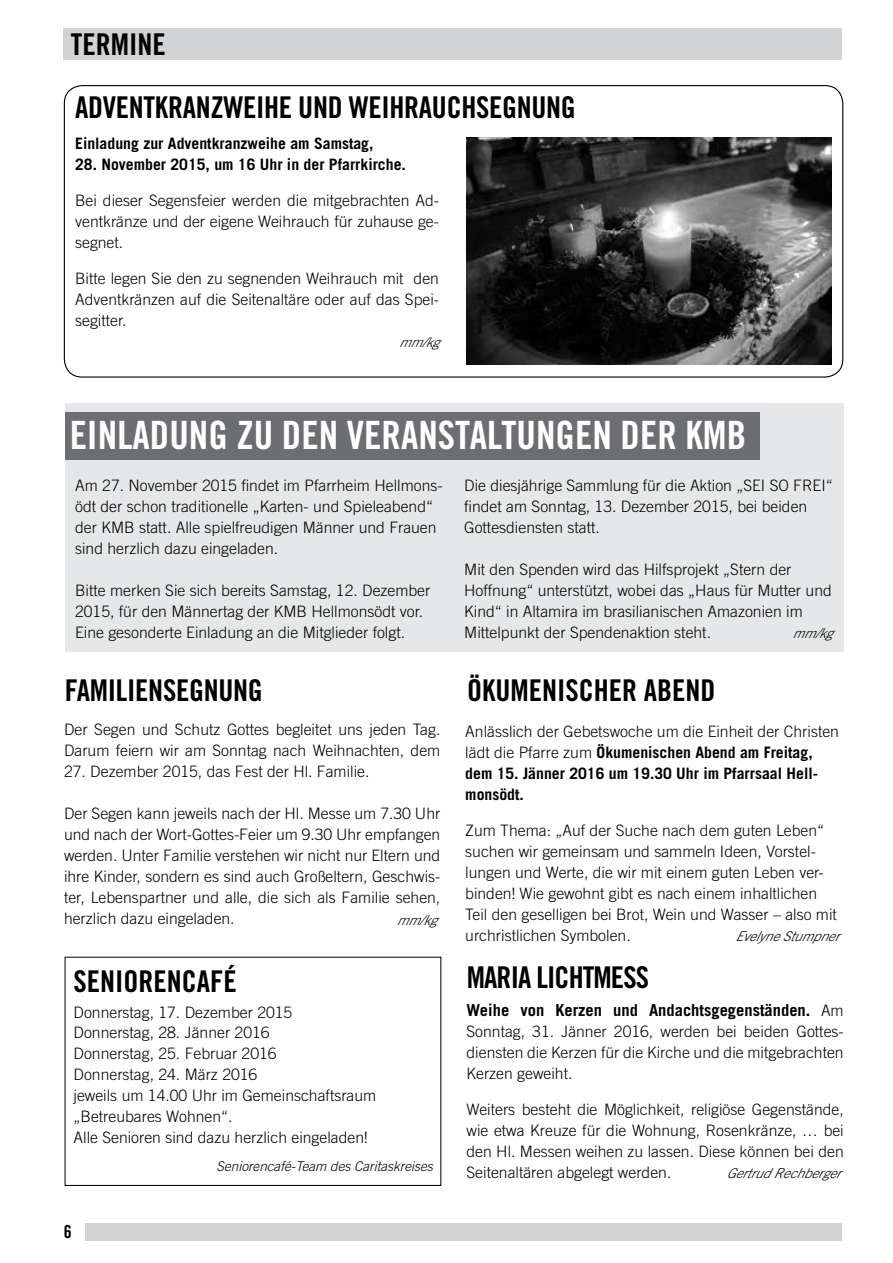
<style>
.page{position:relative;width:893px;height:1263px;background:#fff}
.page>*{position:absolute;margin:0;border:0;box-sizing:border-box;transform-origin:0 0}
.t1{font:39px "Trade Gothic LT Bold Cond Twenty";color:#fff}
.t2{font:30px "Trade Gothic LT Bold Cond Twenty";letter-spacing:-.01em;color:#000}
.t3{font:30px "Trade Gothic LT Bold Cond Twenty";letter-spacing:-.03em;color:#000}
.t4{font:18px "Trade Gothic LT Bold Cond Twenty";color:#000}
.t5{font:700 16.5px "Trade Gothic LT";color:#000}
.t6{font:300 15.75px/21px "Trade Gothic LT";color:#000}
.t7{font:700 15.75px/21px "Trade Gothic LT";color:#000}
.t8{font:italic 300 13.5px "Trade Gothic LT";color:#000}
.s1{font-weight:300}
.s2{font-weight:300;font-size:15.75px}
</style>
<div class="page">
<div style="left:85px;top:1224px;width:757px;height:17px;background:#d1d3d4"></div>
<div style="left:64px;top:28px;width:778px;height:32px;background:#d1d3d4"></div>
<svg style="left:64px;top:956px;width:378px;height:230px"></svg>
<div style="left:65px;top:403px;width:779px;height:249px;background:#e6e7e8"></div>
<div style="left:65px;top:412px;width:695px;height:48px;background:#6d6e71"></div>
<img style="left:467px;top:137px;width:364px;height:227px">
<h2 class="t2" style="left:71px;top:26px;width:96px">TERMINE</h2>
<h2 class="t2" style="left:75px;top:89px;width:502px">ADVENTKRANZWEIHE UND WEIHRAUCHSEGNUNG</h2>
<p class="t7" style="left:75px;top:133px;width:300px">Einladung zur Adventkranzweihe am Samstag,</p>
<p class="t7" style="left:75px;top:154px;width:332px">28. November 2015, um 16 Uhr in der Pfarrkirche.</p>
<p class="t6" style="left:75px;top:190px;width:365px;text-align:justify">Bei dieser Segensfeier werden die mitgebrachten Ad&shy;ventkränze und der eigene Weihrauch für zuhause ge&shy;segnet.</p>
<p class="t6" style="left:75px;top:268px;width:365px;text-align:justify">Bitte legen Sie den zu segnenden Weihrauch mit den Adventkränzen auf die Seitenaltäre oder auf das Spei&shy;segitter.</p>
<p class="t8" style="left:399px;top:335px;width:41px">mm/kg</p>
<h1 class="t1" style="left:70px;top:412px;width:678px">EINLADUNG ZU DEN VERANSTALTUNGEN DER KMB</h1>
<p class="t6" style="left:75px;top:474px;width:368px">Am 27. November 2015 findet im Pfarrheim Hellmons&shy;ödt der schon traditionelle „Karten- und Spieleabend“ der KMB statt. Alle spielfreudigen Männer und Frauen sind herzlich dazu eingeladen.</p>
<p class="t6" style="left:75px;top:579px;width:357px">Bitte merken Sie sich bereits Samstag, 12. Dezember<br>2015, für den Männertag der KMB Hellmonsödt vor.<br>Eine gesonderte Einladung an die Mitglieder folgt.</p>
<p class="t6" style="left:464px;top:474px;width:370px">Die diesjährige Sammlung für die Aktion „SEI SO FREI“ findet am Sonntag, 13. Dezember 2015, bei beiden<br>Gottesdiensten statt.</p>
<p class="t6" style="left:464px;top:558px;width:369px">Mit den Spenden wird das Hilfsprojekt „Stern der Hoffnung“ unterstützt, wobei das „Haus für Mutter und Kind“ in Altamira im brasilianischen Amazonien im Mittelpunkt der Spendenaktion steht.</p>
<p class="t8" style="left:793px;top:625px;width:41px">mm/kg</p>
<h2 class="t2" style="left:65px;top:672px;width:199px">FAMILIENSEGNUNG</h2>
<h2 class="t2" style="left:467px;top:672px;width:250px">ÖKUMENISCHER ABEND</h2>
<p class="t6" style="left:64px;top:719px;width:378px">Der Segen und Schutz Gottes begleitet uns jeden Tag.<br>Darum feiern wir am Sonntag nach Weihnachten, dem</p>
<p class="t6" style="left:64px;top:761px;width:307px">27. Dezember 2015, das Fest der Hl. Familie.</p>
<p class="t6" style="left:64px;top:803px;width:378px;text-align:justify">Der Segen kann jeweils nach der Hl. Messe um 7.30 Uhr und nach der Wort-Gottes-Feier um 9.30 Uhr empfangen werden. Unter Familie verstehen wir nicht nur Eltern und ihre Kinder, sondern es sind auch Großeltern, Geschwis&shy;ter, Lebenspartner und alle, die sich als Familie sehen, herzlich dazu eingeladen.</p>
<p class="t8" style="left:397px;top:912px;width:41px">mm/kg</p>
<p class="t7" style="left:465px;top:720px;width:375px"><span class="s1">Anlässlich der Gebetswoche um die Einheit der Christen lädt die Pfarre zum</span> Ökumenischen Abend am Freitag, dem 15. Jänner 2016 um 19.30 Uhr im Pfarrsaal Hell&shy;monsödt.</p>
<p class="t6" style="left:465px;top:819px;width:373px">Zum Thema: „Auf der Suche nach dem guten Leben“ suchen wir gemeinsam und sammeln Ideen, Vorstel&shy;lungen und Werte, die wir mit einem guten Leben ver&shy;binden! Wie gewohnt gibt es nach einem inhaltlichen Teil den geselligen bei Brot, Wein und Wasser – also mit urchristlichen Symbolen.</p>
<p class="t8" style="left:735px;top:928px;width:109px">EvelyneStumpner</p>
<h2 class="t2" style="left:74px;top:963px;width:165px">SENIORENCAFÉ</h2>
<h2 class="t3" style="left:467px;top:959px;width:184px">MARIA LICHTMESS</h2>
<p class="t6" style="left:74px;top:1001px;width:304px">Donnerstag, 17. Dezember 2015<br>Donnerstag, 28. Jänner 2016<br>Donnerstag, 25. Februar 2016<br>Donnerstag, 24. März 2016<br>jeweils um 14.00 Uhr im Gemeinschaftsraum „Betreubares Wohnen“.<br>Alle Senioren sind dazu herzlich eingeladen!</p>
<p class="t8" style="left:217px;top:1158px;width:218px">Seniorencafé-Team des Caritaskreises</p>
<p class="t5" style="left:466px;top:999px;width:379px">Weihe von Kerzen und Andachtsgegenständen. <span class="s2">Am</span></p>
<p class="t6" style="left:467px;top:1020px;width:379px;text-align:justify">Sonntag, 31. Jänner 2016, werden bei beiden Gottes&shy;diensten die Kerzen für die Kirche und die mitgebrachten Kerzen geweiht.</p>
<p class="t6" style="left:467px;top:1098px;width:379px;text-align:justify">Weiters besteht die Möglichkeit, religiöse Gegenstände, wie etwa Kreuze für die Wohnung, Rosenkränze, … bei den Hl. Messen weihen zu lassen. Diese können bei den Seitenaltären abgelegt werden.</p>
<p class="t8" style="left:726px;top:1165px;width:120px">Gertrud Rechberger</p>
<p class="t4" style="left:64px;top:1221px;width:9px">6</p>
</div>
